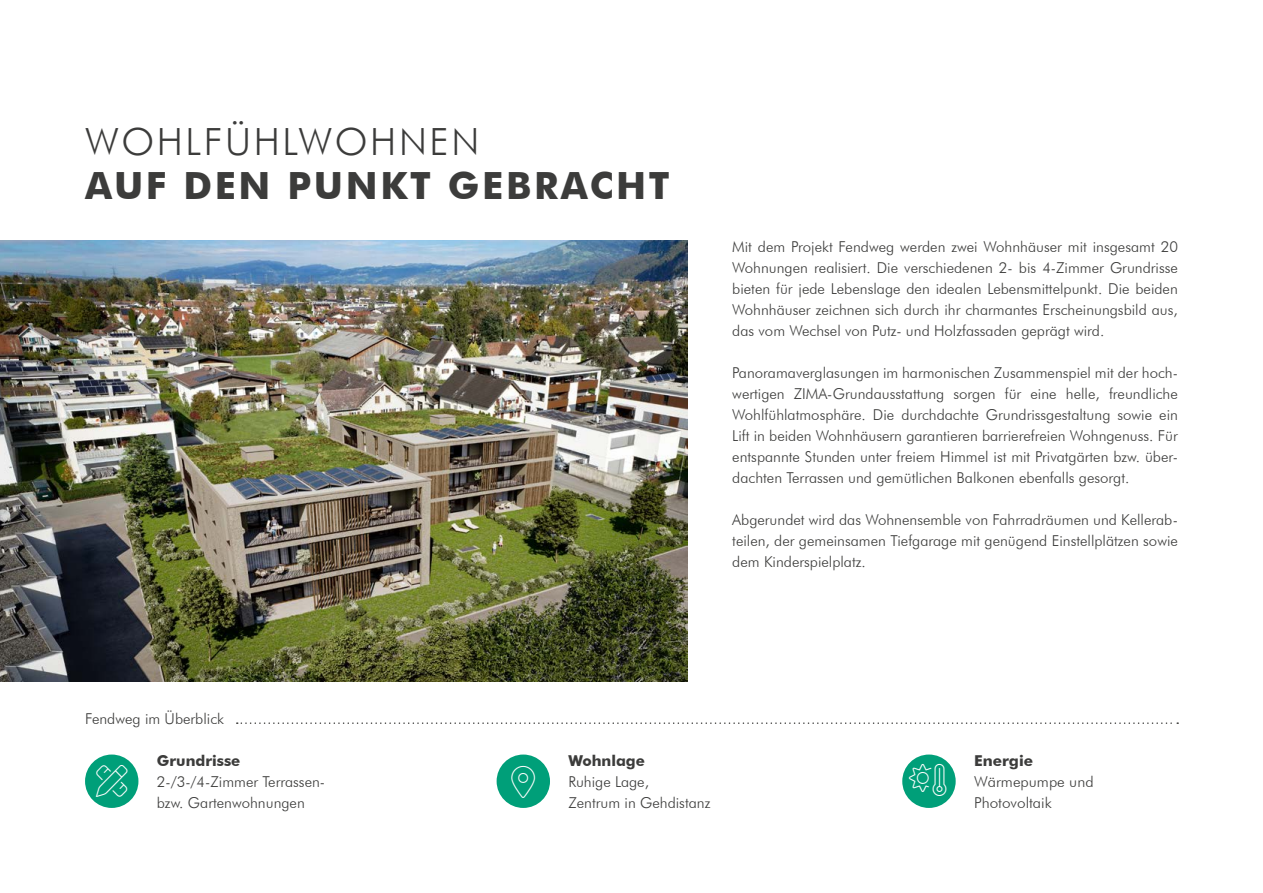
<style>
.page{position:relative;width:1263px;height:893px;background:#fff}
.page>*{position:absolute;margin:0;border:0;box-sizing:border-box;transform-origin:0 0}
.t1{font:700 37.5px "Futura BT";letter-spacing:.07em;color:#3c3c3b}
.t2{font:300 37.5px "Futura BT";letter-spacing:.07em;color:#3c3c3b}
.t3{font:100 32.1px "Font Awesome 6 Pro";color:#fff}
.t4{font:300 15px/21px "Futura BT";color:#3c3c3b;text-align:justify}
.t5{font:700 15px "Futura BT";color:#3c3c3b}
</style>
<div class="page">
<img style="left:0;top:241px;width:687px;height:441px">
<svg style="left:237px;top:722px;width:941px;height:2px"></svg>
<div style="left:497px;top:754px;width:53px;height:54px;background:#009f79;border-radius:50%"></div>
<div style="left:85px;top:754px;width:53px;height:54px;background:#009f79;border-radius:50%"></div>
<div style="left:902px;top:754px;width:54px;height:54px;background:#009f79;border-radius:50%"></div>
<h1 class="t2" style="left:85px;top:119px;width:396px">WOHLFÜHLWOHNEN</h1>
<h1 class="t1" style="left:85px;top:163px;width:586px">AUF DEN PUNKT GEBRACHT</h1>
<p class="t4" style="left:732px;top:236px;width:447px">Mit dem Projekt Fendweg werden zwei Wohnhäuser mit insgesamt 20<br>Wohnungen realisiert. Die verschiedenen 2- bis 4-Zimmer Grundrisse bieten für jede Lebenslage den idealen Lebensmittelpunkt. Die beiden Wohnhäuser zeichnen sich durch ihr charmantes Erscheinungsbild aus, das vom Wechsel von Putz- und Holzfassaden geprägt wird.</p>
<p class="t4" style="left:732px;top:362px;width:447px">Panoramaverglasungen im harmonischen Zusammenspiel mit der hoch&shy;wertigen ZIMA-Grundausstattung sorgen für eine helle, freundliche Wohlfühlatmosphäre. Die durchdachte Grundrissgestaltung sowie ein Lift in beiden Wohnhäusern garantieren barrierefreien Wohngenuss. Für entspannte Stunden unter freiem Himmel ist mit Privatgärten bzw. über&shy;dachten Terrassen und gemütlichen Balkonen ebenfalls gesorgt.</p>
<p class="t4" style="left:732px;top:509px;width:447px">Abgerundet wird das Wohnensemble von Fahrradräumen und Kellerab&shy;teilen, der gemeinsamen Tiefgarage mit genügend Einstellplätzen sowie dem Kinderspielplatz.</p>
<p class="t4" style="left:85px;top:708px;width:140px">Fendweg im Überblick</p>
<h2 class="t3" style="left:96px;top:765px;width:33px">■◆●</h2>
<p class="t5" style="left:157px;top:751px;width:85px">Grundrisse</p>
<p class="t4" style="left:157px;top:771px;width:170px">2-/3-/4-Zimmer Terrassen-</p>
<p class="t4" style="left:157px;top:792px;width:150px">bzw. Gartenwohnungen</p>
<h2 class="t3" style="left:511px;top:766px;width:25px">□▼□■□▼</h2>
<p class="t5" style="left:568px;top:751px;width:78px">Wohnlage</p>
<p class="t4" style="left:568px;top:771px;width:143px">Ruhige Lage,<br>Zentrum in Gehdistanz</p>
<h2 class="t3" style="left:909px;top:764px;width:41px">▼▼◆▲◆■</h2>
<p class="t5" style="left:974px;top:751px;width:61px">Energie</p>
<p class="t4" style="left:974px;top:771px;width:121px">Wärmepumpe und</p>
<p class="t4" style="left:974px;top:792px;width:79px">Photovoltaik</p>
</div>
